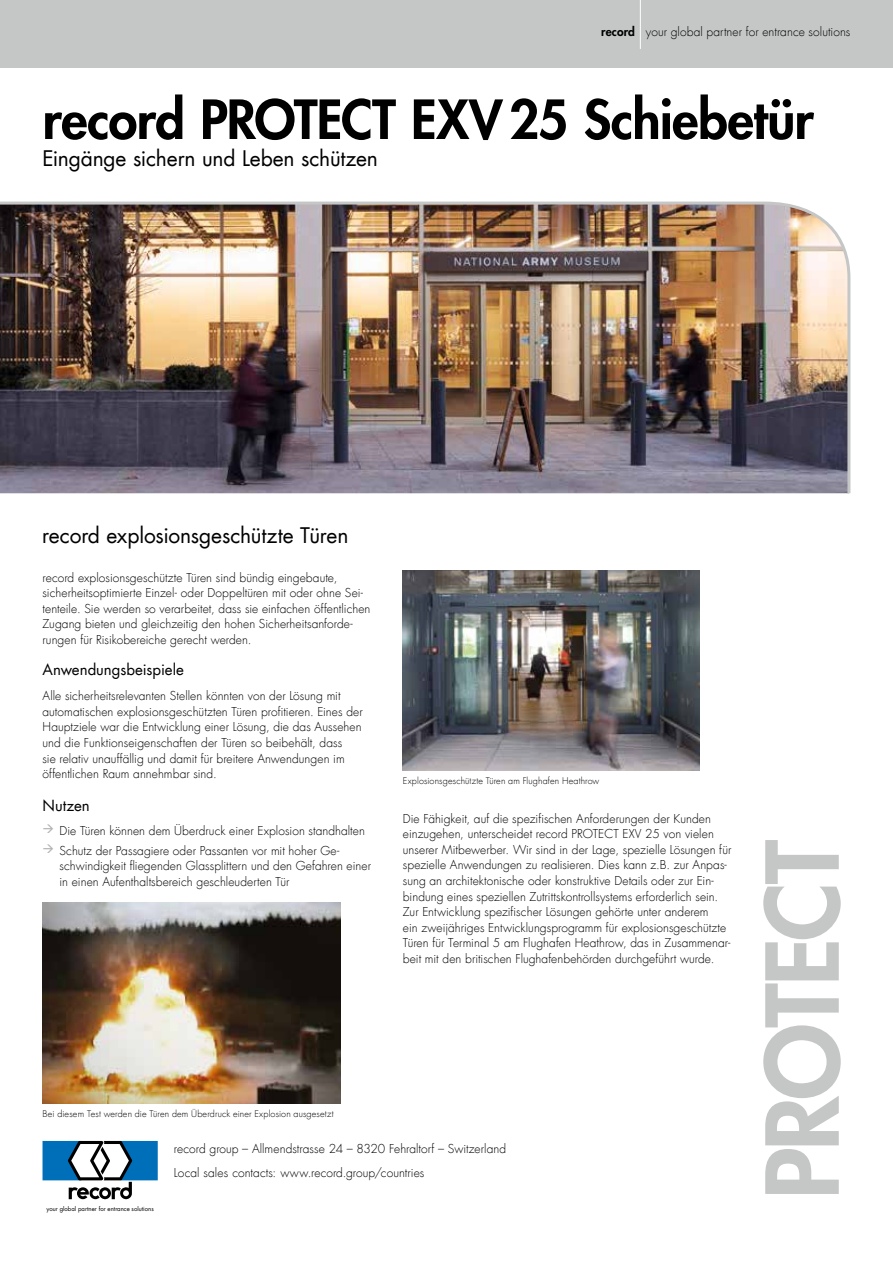
<style>
.page{position:relative;width:893px;height:1263px;background:#fff}
.page>*{position:absolute;margin:0;border:0;box-sizing:border-box;transform-origin:0 0}
.t1{font:800 97.5px "Futura Std";letter-spacing:-.03em;color:#c5c6c6}
.t2{font:800 52.5px "Futura Std";letter-spacing:-.01em;color:#000}
.t3{font:21px "Futura Com";letter-spacing:-.01em;color:#000}
.t4{font:15px "Futura Com";color:#000}
.t5{font:300 12px/15.6px "Futura Com";letter-spacing:.005em;color:#000}
.t6{font:300 9px "Futura Com";letter-spacing:.015em;color:#000}
.t7{font:6px "Futura Com";color:#000}
.s1{font-family:"Futura Std";font-weight:800}
</style>
<div class="page">
<svg style="left:43px;top:1141px;width:115px;height:58px"></svg>
<img style="left:0;top:201px;width:851px;height:293px">
<div style="left:0;top:0;width:893px;height:68px;background:#c5c6c6"></div>
<hr style="left:640px;top:0;width:1px;height:49px;background:#fff">
<img style="left:402px;top:570px;width:298px;height:200px">
<img style="left:43px;top:903px;width:297px;height:200px">
<p class="t5" style="left:601px;top:24px;width:251px"><span class="s1">record</span> your global partner for entrance solutions</p>
<h2 class="t2" style="left:43px;top:86px;width:773px">record PROTECT EXV25 Schiebetür</h2>
<h3 class="t3" style="left:43px;top:144px;width:337px">Eingänge sichern und Leben schützen</h3>
<h3 class="t3" style="left:42px;top:520px;width:308px">record explosionsgeschützte Türen</h3>
<p class="t5" style="left:43px;top:569px;width:329px">record explosionsgeschützte Türen sind bündig eingebaute, sicherheitsoptimierte Einzel- oder Doppeltüren mit oder ohne Sei&shy;tenteile. Sie werden so verarbeitet, dass sie einfachen öffentlichen Zugang bieten und gleichzeitig den hohen Sicherheitsanforde&shy;rungen für Risikobereiche gerecht werden.</p>
<p class="t4" style="left:43px;top:659px;width:143px">Anwendungsbeispiele</p>
<p class="t5" style="left:43px;top:688px;width:322px">Alle sicherheitsrelevanten Stellen könnten von der Lösung mit automatischen explosionsgeschützten Türen profitieren. Eines der Hauptziele war die Entwicklung einer Lösung, die das Aussehen und die Funktionseigenschaften der Türen so beibehält, dass<br>sie relativ unauffällig und damit für breitere Anwendungen im öffentlichen Raum annehmbar sind.</p>
<p class="t4" style="left:43px;top:795px;width:49px">Nutzen</p>
<p class="t5" style="left:60px;top:820px;width:307px;line-height:19.8px">Die Türen können dem Überdruck einer Explosion standhalten<br>Schutz der Passagiere oder Passanten vor mit hoher Ge-</p>
<p class="t5" style="left:60px;top:858px;width:313px">schwindigkeit fliegenden Glassplittern und den Gefahren einer in einen Aufenthaltsbereich geschleuderten Tür</p>
<p class="t6" style="left:403px;top:775px;width:198px">Explosionsgeschützte Türen am Flughafen Heathrow</p>
<p class="t5" style="left:403px;top:810px;width:330px">Die Fähigkeit, auf die spezifischen Anforderungen der Kunden einzugehen, unterscheidet record PROTECT EXV 25 von vielen unserer Mitbewerber. Wir sind in der Lage, spezielle Lösungen für spezielle Anwendungen zu realisieren. Dies kann z.B. zur Anpas&shy;sung an architektonische oder konstruktive Details oder zur Ein&shy;bindung eines speziellen Zutrittskontrollsystems erforderlich sein.<br>Zur Entwicklung spezifischer Lösungen gehörte unter anderem<br>ein zweijähriges Entwicklungsprogramm für explosionsgeschützte Türen für Terminal 5 am Flughafen Heathrow, das in Zusammenar&shy;beit mit den britischen Flughafenbehörden durchgeführt wurde.</p>
<p class="t6" style="left:43px;top:1108px;width:293px">Bei diesem Test werden die Türen dem Überdruck einer Explosion ausgesetzt</p>
<p class="t7" style="left:46px;top:1205px;width:109px">your global partner for entrance solutions</p>
<p class="t5" style="left:174px;top:1137px;width:334px;line-height:24.2px">record group – Allmendstrasse 24 – 8320 Fehraltorf – Switzerland<br>Local sales contacts: www.record.group/countries</p>
<h1 class="t1" style="left:741px;top:1199px;width:361px;rotate:-90deg">PROTECT</h1>
</div>
